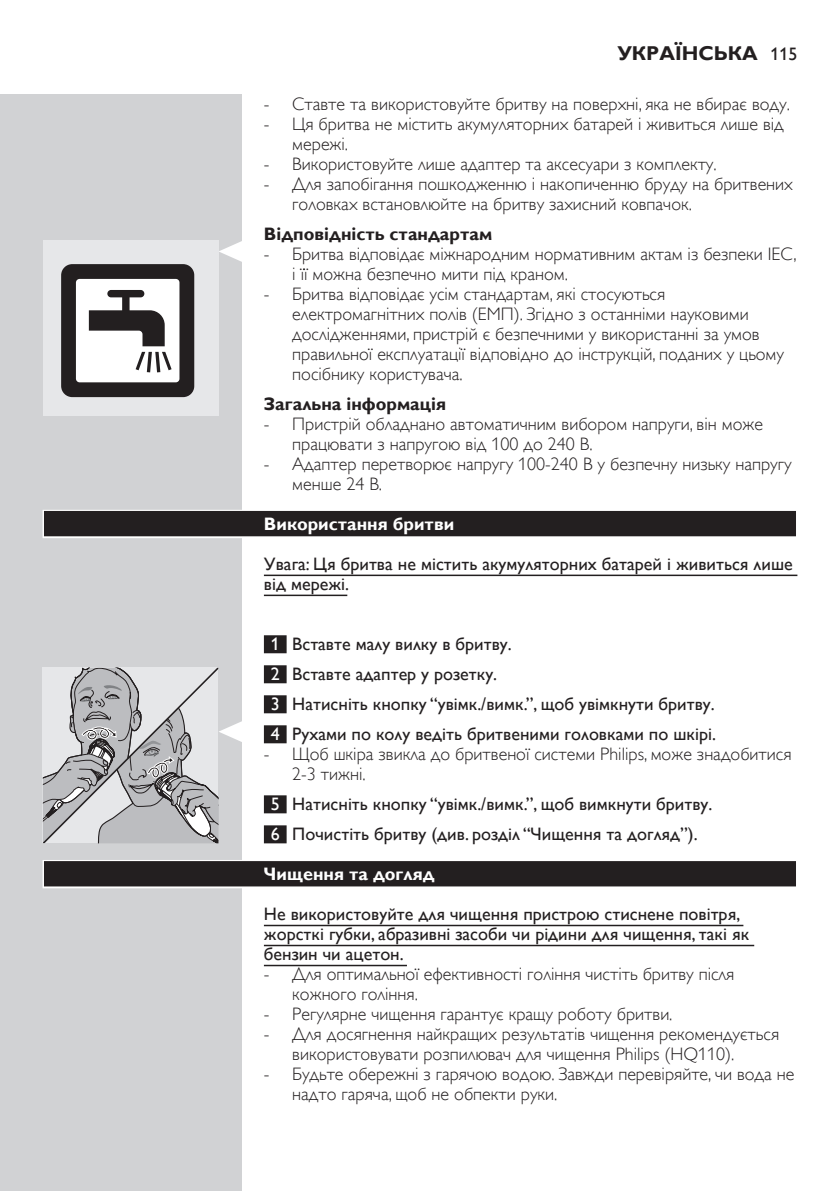
<style>
.page{position:relative;width:840px;height:1191px;background:#fff}
.page>*{position:absolute;margin:0;border:0;box-sizing:border-box;transform-origin:0 0}
.t1{font:700 20px "Gill Sans Alt One WGL";color:#231f20}
.t2{font:18px/20px "Gill Sans Alt One WGL Light";color:#231f20}
.t3{font:18px/30px "Gill Sans Alt One WGL";color:#231f20}
.t4{font:700 18px "Gill Sans Alt One WGL";color:#231f20}
.t5{font:700 18px "Gill Sans Alt One WGL";color:#fff}
.s1{font-weight:400;font-size:18px}
.s2{color:#fff}
</style>
<div class="page">
<div style="left:0;top:95px;width:241px;height:1096px;background:#d1d2d4"></div>
<div style="left:43px;top:510px;width:754px;height:28px;background:#bbbaba"></div>
<div style="left:44px;top:511px;width:751px;height:25px;background:#231f20"></div>
<hr style="left:264px;top:574px;width:533px;height:2px;background:#231f20">
<hr style="left:264px;top:594px;width:83px;height:2px;background:#231f20">
<div style="left:264px;top:635px;width:22px;height:18px;background:#231f20"></div>
<div style="left:264px;top:665px;width:22px;height:18px;background:#231f20"></div>
<div style="left:264px;top:695px;width:22px;height:18px;background:#231f20"></div>
<div style="left:264px;top:725px;width:22px;height:18px;background:#231f20"></div>
<div style="left:264px;top:795px;width:22px;height:18px;background:#231f20"></div>
<div style="left:264px;top:825px;width:22px;height:18px;background:#231f20"></div>
<div style="left:43px;top:860px;width:754px;height:28px;background:#9a9898"></div>
<div style="left:44px;top:861px;width:751px;height:25px;background:#231f20"></div>
<hr style="left:264px;top:924px;width:479px;height:2px;background:#231f20">
<hr style="left:264px;top:944px;width:489px;height:2px;background:#231f20">
<hr style="left:264px;top:964px;width:143px;height:2px;background:#231f20">
<svg style="left:218px;top:240px;width:24px;height:23px"></svg>
<div style="left:43px;top:240px;width:175px;height:176px;background:#e6e7e9"></div>
<svg style="left:61px;top:264px;width:133px;height:133px;background:#8a8889"></svg>
<svg style="left:43px;top:667px;width:199px;height:176px;background:#c1c1c4"></svg>
<p class="t1" style="left:617px;top:40px;width:181px">Українська <span class="s1">115</span></p>
<p class="t2" style="left:264px;top:94px;width:527px">- Ставте та використовуйте бритву на поверхні, яка не вбирає воду.</p>
<p class="t2" style="left:292px;top:114px;width:493px;text-indent:-28px">- Ця бритва не містить акумуляторних батарей і живиться лише від мережі.</p>
<p class="t2" style="left:264px;top:154px;width:454px">- Використовуйте лише адаптер та аксесуари з комплекту.</p>
<p class="t2" style="left:292px;top:174px;width:502px;text-indent:-28px">- Для запобігання пошкодженню і накопиченню бруду на бритвених головках встановлюйте на бритву захисний ковпачок.</p>
<p class="t4" style="left:264px;top:222px;width:230px">Відповідність стандартам</p>
<p class="t2" style="left:292px;top:244px;width:505px;text-indent:-28px">- Бритва відповідає міжнародним нормативним актам із безпеки IEC, і її можна безпечно мити під краном.</p>
<p class="t2" style="left:292px;top:284px;width:493px;text-indent:-28px">- Бритва відповідає усім стандартам, які стосуються електромагнітних полів (ЕМП). Згідно з останніми науковими дослідженнями, пристрій є безпечними у використанні за умов правильної експлуатації відповідно до інструкцій, поданих у цьому посібнику користувача.</p>
<p class="t4" style="left:264px;top:392px;width:184px">Загальна інформація</p>
<p class="t2" style="left:292px;top:414px;width:472px;text-indent:-28px">- Пристрій обладнано автоматичним вибором напруги, він може працювати з напругою від 100 до 240 В.</p>
<p class="t2" style="left:292px;top:454px;width:500px;text-indent:-28px">- Адаптер перетворює напругу 100-240 В у безпечну низьку напругу менше 24 В.</p>
<p class="t5" style="left:264px;top:512px;width:192px">Використання бритви</p>
<p class="t3" style="left:264px;top:554px;width:530px;line-height:20px">Увага: Ця бритва не містить акумуляторних батарей і живиться лише від мережі.</p>
<p class="t3" style="left:270px;top:629px;width:446px"><span class="s2">1</span> Вставте малу вилку в бритву.<br><span class="s2">2</span> Вставте адаптер у розетку.<br><span class="s2">3</span> Натисніть кнопку “увімк./вимк.”, щоб увімкнути бритву.<br><span class="s2">4</span> Рухами по колу ведіть бритвеними головками по шкірі.</p>
<p class="t2" style="left:292px;top:744px;width:500px;text-indent:-28px">- Щоб шкіра звикла до бритвеної системи Philips, може знадобитися<br>2-3 тижні.</p>
<p class="t3" style="left:270px;top:789px;width:443px"><span class="s2">5</span> Натисніть кнопку “увімк./вимк.”, щоб вимкнути бритву.<br><span class="s2">6</span> Почистіть бритву (див. розділ “Чищення та догляд”).</p>
<p class="t5" style="left:264px;top:862px;width:172px">Чищення та догляд</p>
<p class="t3" style="left:264px;top:904px;width:486px;line-height:20px">Не використовуйте для чищення пристрою стиснене повітря, жорсткі губки, абразивні засоби чи рідини для чищення, такі як бензин чи ацетон.</p>
<p class="t2" style="left:292px;top:964px;width:443px;text-indent:-28px">- Для оптимальної ефективності гоління чистіть бритву після кожного гоління.</p>
<p class="t2" style="left:264px;top:1004px;width:410px">- Регулярне чищення гарантує кращу роботу бритви.</p>
<p class="t2" style="left:292px;top:1024px;width:488px;text-indent:-28px">- Для досягнення найкращих результатів чищення рекомендується використовувати розпилювач для чищення Philips (HQ110).</p>
<p class="t2" style="left:292px;top:1064px;width:503px;text-indent:-28px">- Будьте обережні з гарячою водою. Завжди перевіряйте, чи вода не надто гаряча, щоб не обпекти руки.</p>
</div>
